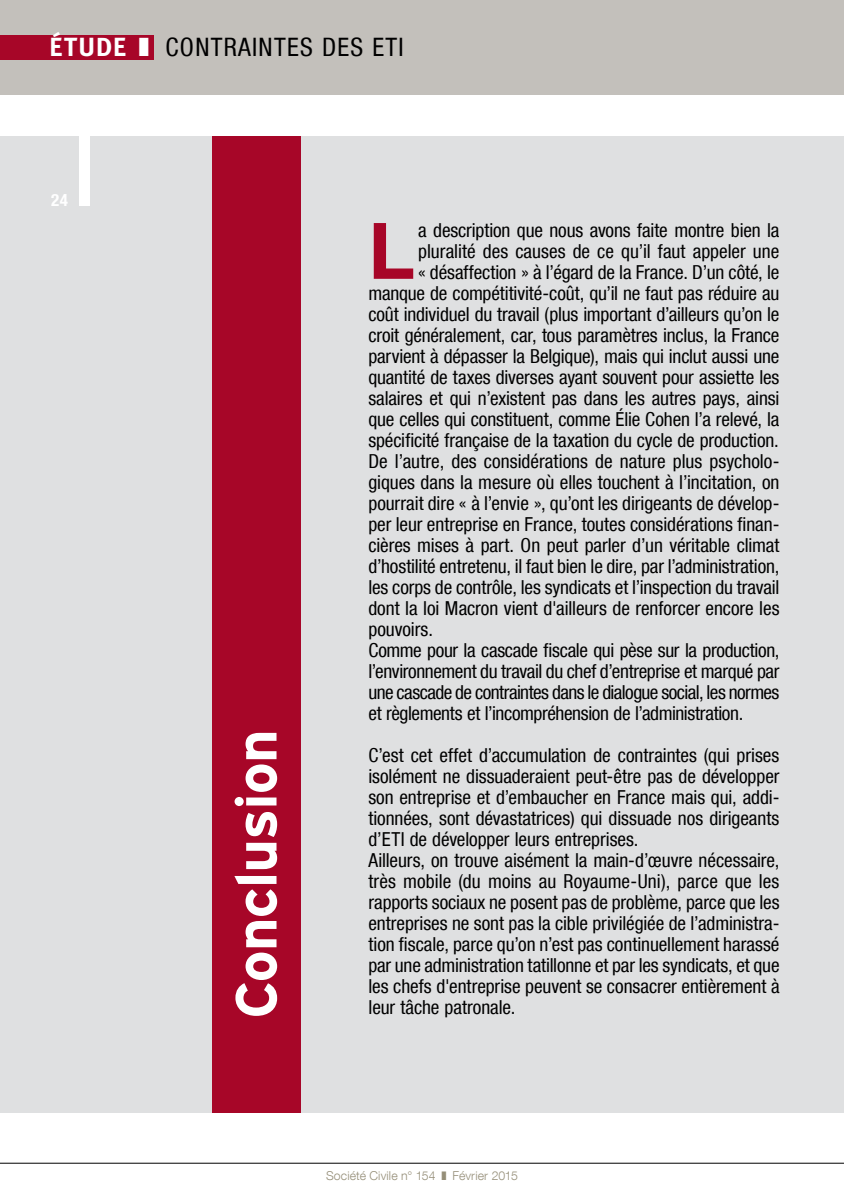
<style>
.page{position:relative;width:844px;height:1191px;background:#fff}
.page>*{position:absolute;margin:0;border:0;box-sizing:border-box;transform-origin:0 0}
.t1{font:700 78.05px "Helvetica Neue LT Com";color:#a70628}
.t2{font:700 57.75px "Interstate";letter-spacing:-.015em;color:#fff}
.t3{font:condensed 25.38px "Helvetica Neue LT Com";letter-spacing:.05em;color:#000}
.t4{font:condensed 19.25px/21px "Helvetica Neue LT Com";letter-spacing:-.005em;color:#000}
.t5{font:condensed 19.25px "Helvetica Neue LT Com";letter-spacing:-.03em;color:#000}
.t6{font:700 condensed 16.97px "Helvetica Neue LT Com";color:#fff}
.t7{font:300 12.25px "Helvetica Neue LT Com";letter-spacing:.01em;color:#958e78}
.s1{font-family:"Meta";font-weight:700;font-stretch:normal;font-size:26.25px;color:#fff}
.s2{color:#fff}
</style>
<div class="page">
<hr style="left:0;top:1162px;width:843px;height:1px;background:#000">
<div style="left:0;top:0;width:843px;height:94px;background:#c3c0bb"></div>
<div style="left:0;top:35px;width:154px;height:24px;background:#a70628"></div>
<div style="left:0;top:136px;width:843px;height:977px;background:#dfe0e1"></div>
<div style="left:212px;top:136px;width:89px;height:977px;background:#a70628"></div>
<div style="left:80px;top:133px;width:10px;height:73px;background:#fff"></div>
<h3 class="t3" style="left:50px;top:32px;width:355px"><span class="s1">ÉTUDE</span> <span class="s2">❚</span> CONTRAINTES DES ETI</h3>
<p class="t6" style="left:51px;top:190px;width:18px">24</p>
<h2 class="t2" style="left:224px;top:1019px;width:291px;rotate:-90deg">Conclusion</h2>
<h1 class="t1" style="left:368px;top:202px;width:48px">L</h1>
<p class="t4" style="left:418px;top:219px;width:362px">a description que nous avons faite montre bien la</p>
<p class="t4" style="left:418px;top:240px;width:362px">pluralité des causes de ce qu’il faut appeler une</p>
<p class="t4" style="left:418px;top:261px;width:362px">« désaffection » à l’égard de la France. D’un côté, le</p>
<p class="t4" style="left:368px;top:282px;width:412px">manque de compétitivité-coût, qu’il ne faut pas réduire au</p>
<p class="t4" style="left:368px;top:303px;width:412px">coût individuel du travail (plus important d’ailleurs qu’on le</p>
<p class="t4" style="left:368px;top:324px;width:412px">croit généralement, car, tous paramètres inclus, la France</p>
<p class="t4" style="left:368px;top:345px;width:412px">parvient à dépasser la Belgique), mais qui inclut aussi une</p>
<p class="t4" style="left:368px;top:366px;width:412px">quantité de taxes diverses ayant souvent pour assiette les</p>
<p class="t4" style="left:368px;top:387px;width:412px">salaires et qui n’existent pas dans les autres pays, ainsi</p>
<p class="t4" style="left:368px;top:408px;width:412px">que celles qui constituent, comme Élie Cohen l’a relevé, la</p>
<p class="t4" style="left:368px;top:429px;width:412px">spécificité française de la taxation du cycle de production.</p>
<p class="t4" style="left:368px;top:450px;width:412px">De l’autre, des considérations de nature plus psycholo-</p>
<p class="t4" style="left:368px;top:471px;width:412px">giques dans la mesure où elles touchent à l’incitation, on</p>
<p class="t4" style="left:368px;top:492px;width:412px">pourrait dire « à l’envie », qu’ont les dirigeants de dévelop-</p>
<p class="t4" style="left:368px;top:513px;width:412px">per leur entreprise en France, toutes considérations finan-</p>
<p class="t4" style="left:368px;top:534px;width:412px">cières mises à part. On peut parler d’un véritable climat</p>
<p class="t4" style="left:368px;top:555px;width:412px">d’hostilité entretenu, il faut bien le dire, par l’administration,</p>
<p class="t4" style="left:368px;top:576px;width:412px">les corps de contrôle, les syndicats et l’inspection du travail</p>
<p class="t4" style="left:368px;top:597px;width:412px">dont la loi Macron vient d'ailleurs de renforcer encore les</p>
<p class="t4" style="left:368px;top:618px;width:66px">pouvoirs.</p>
<p class="t4" style="left:368px;top:639px;width:412px">Comme pour la cascade fiscale qui pèse sur la production,</p>
<p class="t4" style="left:368px;top:660px;width:412px">l’environnement du travail du chef d’entreprise et marqué par</p>
<p class="t5" style="left:368px;top:681px;width:412px">une cascade de contraintes dans le dialogue social, les normes</p>
<p class="t4" style="left:368px;top:702px;width:376px">et règlements et l’incompréhension de l’administration.</p>
<p class="t4" style="left:368px;top:744px;width:412px">C’est cet effet d’accumulation de contraintes (qui prises isolément ne dissuaderaient peut-être pas de développer son entreprise et d’embaucher en France mais qui, addi&shy;tionnées, sont dévastatrices) qui dissuade nos dirigeants d’ETI de développer leurs entreprises.<br>Ailleurs, on trouve aisément la main-d’œuvre nécessaire, très mobile (du moins au Royaume-Uni), parce que les rapports sociaux ne posent pas de problème, parce que les entreprises ne sont pas la cible privilégiée de l’administra&shy;tion fiscale, parce qu’on n’est pas continuellement harassé par une administration tatillonne et par les syndicats, et que les chefs d'entreprise peuvent se consacrer entièrement à</p>
<p class="t4" style="left:368px;top:996px;width:148px">leur tâche patronale.</p>
<p class="t7" style="left:326px;top:1167px;width:193px">Société Civile n° 154 ❚ Février 2015</p>
</div>
